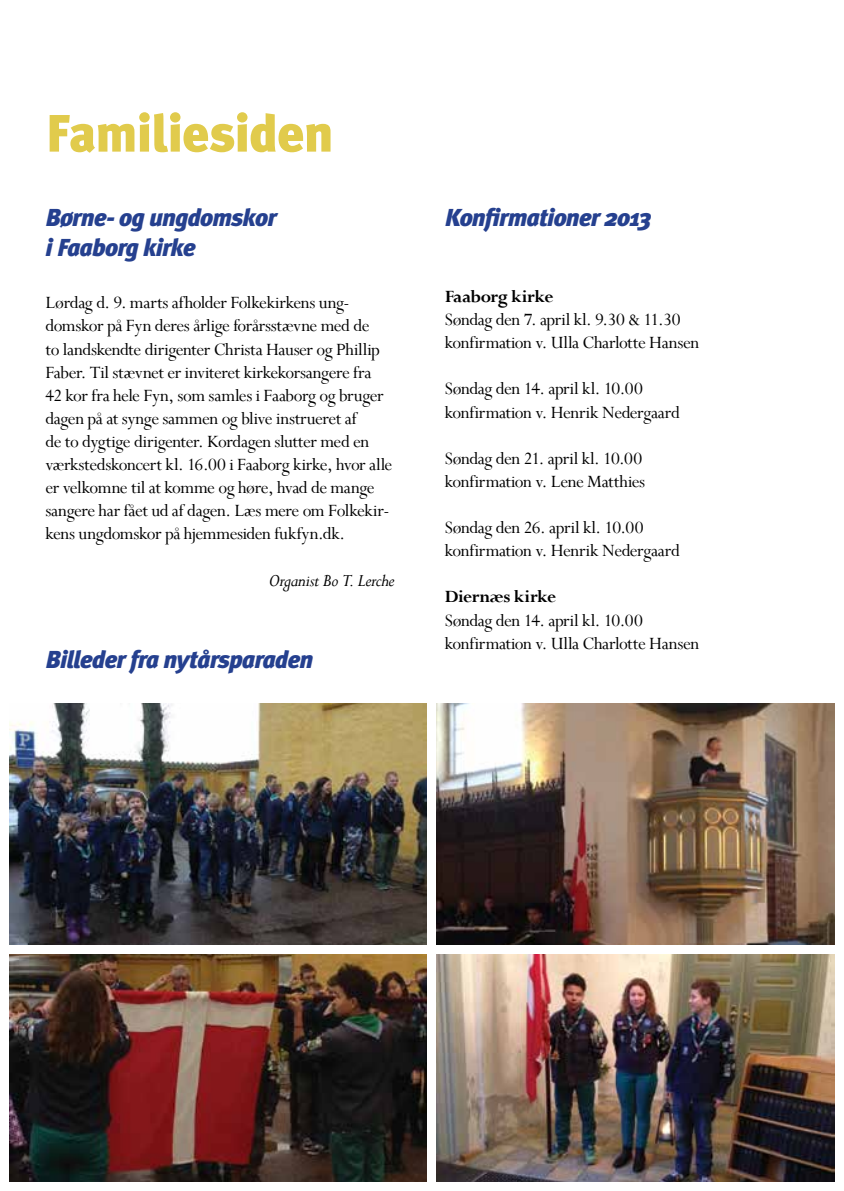
<style>
.page{position:relative;width:844px;height:1191px;background:#fff}
.page>*{position:absolute;margin:0;border:0;box-sizing:border-box;transform-origin:0 0}
.t1{font:900 52.5px "Meta Plus";letter-spacing:-.015em;color:#e1cb4c}
.t2{font:italic 900 24.5px/29.4px "Meta Plus";letter-spacing:-.035em;color:#25408f}
.t3{font:19.25px/23.1px "Perpetua";letter-spacing:-.02em;color:#000}
.t4{font:700 19.25px "Perpetua";letter-spacing:-.02em;color:#000}
.t5{font:italic 19.25px "Perpetua";letter-spacing:-.02em;color:#000}
</style>
<div class="page">
<img style="left:10px;top:703px;width:416px;height:242px">
<img style="left:10px;top:954px;width:416px;height:227px">
<img style="left:437px;top:703px;width:396px;height:242px">
<img style="left:437px;top:954px;width:396px;height:227px">
<h1 class="t1" style="left:45px;top:103px;width:289px">Familiesiden</h1>
<p class="t2" style="left:45px;top:203px;width:234px">Børne- og ungdomskor i Faaborg kirke</p>
<p class="t3" style="left:45px;top:291px;width:348px">Lørdag d. 9. marts afholder Folkekirkens ung&shy;domskor på Fyn deres årlige forårsstævne med de<br>to landskendte dirigenter Christa Hauser og Phillip Faber. Til stævnet er inviteret kirkekorsangere fra 42 kor fra hele Fyn, som samles i Faaborg og bruger dagen på at synge sammen og blive instrueret af<br>de to dygtige dirigenter. Kordagen slutter med en værkstedskoncert kl. 16.00 i Faaborg kirke, hvor alle er velkomne til at komme og høre, hvad de mange sangere har fået ud af dagen. Læs mere om Folkekir&shy;kens ungdomskor på hjemmesiden fukfyn.dk.</p>
<p class="t5" style="left:269px;top:568px;width:127px">Organist Bo T. Lerche</p>
<p class="t2" style="left:45px;top:644px;width:269px">Billeder fra nytårsparaden</p>
<p class="t2" style="left:444px;top:203px;width:208px">Konfirmationer 2013</p>
<p class="t4" style="left:444px;top:284px;width:110px">Faaborg kirke</p>
<p class="t3" style="left:444px;top:308px;width:256px">Søndag den 7. april kl. 9.30 &amp; 11.30 konfirmation v. Ulla Charlotte Hansen</p>
<p class="t3" style="left:444px;top:377px;width:236px">Søndag den 14. april kl. 10.00 konfirmation v. Henrik Nedergaard</p>
<p class="t3" style="left:444px;top:446px;width:202px">Søndag den 21. april kl. 10.00 konfirmation v. Lene Matthies</p>
<p class="t3" style="left:444px;top:515px;width:236px">Søndag den 26. april kl. 10.00 konfirmation v. Henrik Nedergaard</p>
<p class="t4" style="left:444px;top:585px;width:113px">Diernæs kirke</p>
<p class="t3" style="left:444px;top:608px;width:256px">Søndag den 14. april kl. 10.00 konfirmation v. Ulla Charlotte Hansen</p>
</div>
